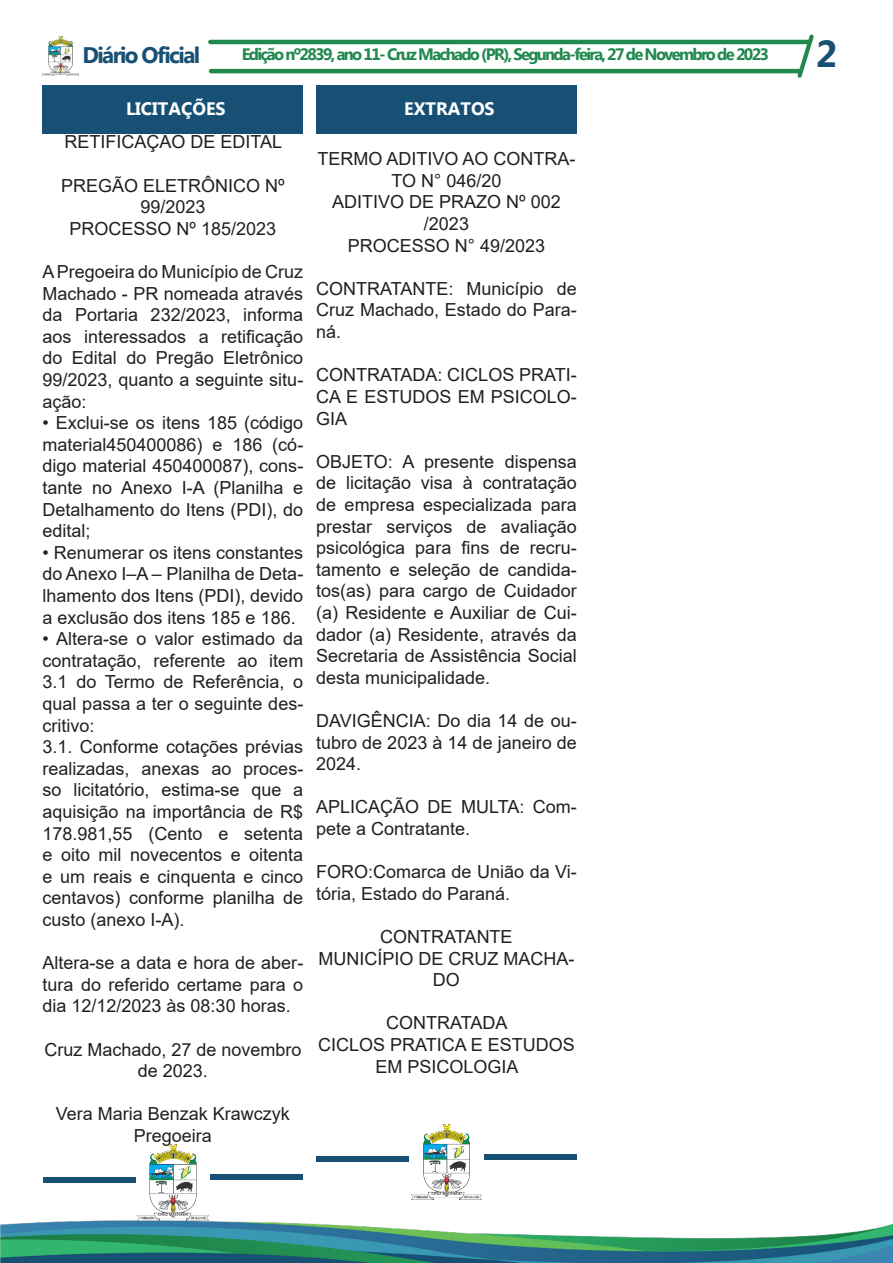
<style>
.page{position:relative;width:893px;height:1263px;background:#fff}
.page>*{position:absolute;margin:0;border:0;box-sizing:border-box;transform-origin:0 0}
.t1{font:700 37.5px "Myanmar Text";color:#175074}
.t2{font:700 22.5px "Myanmar Text";letter-spacing:-.07em;color:#175074}
.t3{font:18px/21.6px "Arial";color:#231f20;text-align:justify}
.t4{font:700 18px "Myanmar Text";color:#fff}
.t5{font:700 16.5px "Myanmar Text";letter-spacing:-.1em;color:#20894d}
</style>
<div class="page">
<hr style="left:208px;top:40px;width:602px;height:4px;background:#20894d;border-radius:2px">
<hr style="left:209px;top:69px;width:593px;height:4px;background:#20894d;border-radius:2px">
<img style="left:43px;top:37px;width:36px;height:38px">
<svg style="left:797px;top:34px;width:17px;height:44px"></svg>
<img style="left:0;top:1220px;width:892px;height:43px">
<img style="left:892px;top:1223px;width:1px;height:40px">
<svg style="left:43px;top:1177px;width:92px;height:6px"></svg>
<img style="left:138px;top:1145px;width:70px;height:75px">
<svg style="left:210px;top:1174px;width:93px;height:6px"></svg>
<svg style="left:316px;top:1157px;width:93px;height:5px"></svg>
<img style="left:411px;top:1124px;width:71px;height:76px">
<svg style="left:484px;top:1154px;width:93px;height:5px"></svg>
<div style="left:43px;top:85px;width:260px;height:49px;background:#175074"></div>
<div style="left:316px;top:85px;width:261px;height:49px;background:#175074"></div>
<p class="t2" style="left:82px;top:42px;width:119px">Diário Oficial</p>
<p class="t5" style="left:242px;top:45px;width:529px">Edição nº2839, ano 11- Cruz Machado (PR), Segunda-feira, 27 de Novembro de 2023</p>
<p class="t1" style="left:816px;top:32px;width:23px">2</p>
<p class="t4" style="left:126px;top:98px;width:101px">LICITAÇÕES</p>
<p class="t4" style="left:404px;top:98px;width:92px">EXTRATOS</p>
<p class="t3" style="left:64px;top:131px;width:219px">RETIFICAÇÃO DE EDITAL</p>
<p class="t3" style="left:61px;top:174px;width:225px;text-align:center">PREGÃO ELETRÔNICO Nº<br>99/2023</p>
<p class="t3" style="left:70px;top:217px;width:208px">PROCESSO Nº 185/2023</p>
<p class="t3" style="left:43px;top:261px;width:262px">A Pregoeira do Município de Cruz Machado - PR nomeada através da Portaria 232/2023, informa aos interessados a retificação do Edital do Pregão Eletrônico 99/2023, quanto a seguinte situ&shy;ação:</p>
<p class="t3" style="left:43px;top:412px;width:262px">• Exclui-se os itens 185 (código material450400086) e 186 (có&shy;digo material 450400087), cons&shy;tante no Anexo I-A (Planilha e Detalhamento do Itens (PDI), do edital;</p>
<p class="t3" style="left:43px;top:541px;width:262px">• Renumerar os itens constantes do Anexo I–A – Planilha de Deta&shy;lhamento dos Itens (PDI), devido a exclusão dos itens 185 e 186.</p>
<p class="t3" style="left:43px;top:628px;width:262px">• Altera-se o valor estimado da contratação, referente ao item 3.1 do Termo de Referência, o qual passa a ter o seguinte des&shy;critivo:</p>
<p class="t3" style="left:43px;top:736px;width:262px">3.1. Conforme cotações prévias realizadas, anexas ao proces&shy;so licitatório, estima-se que a aquisição na importância de R$ 178.981,55 (Cento e setenta e oito mil novecentos e oitenta e um reais e cinquenta e cinco centavos) conforme planilha de custo (anexo I-A).</p>
<p class="t3" style="left:43px;top:952px;width:262px">Altera-se a data e hora de aber&shy;tura do referido certame para o dia 12/12/2023 às 08:30 horas.</p>
<p class="t3" style="left:44px;top:1038px;width:259px;text-align:center">Cruz Machado, 27 de novembro de 2023.</p>
<p class="t3" style="left:56px;top:1103px;width:236px">Vera Maria Benzak Krawczyk</p>
<p class="t3" style="left:134px;top:1125px;width:80px">Pregoeira</p>
<p class="t3" style="left:317px;top:148px;width:260px;text-align:center">TERMO ADITIVO AO CONTRA-<br>TO N° 046/20</p>
<p class="t3" style="left:332px;top:191px;width:230px;text-align:center">ADITIVO DE PRAZO Nº 002 /2023</p>
<p class="t3" style="left:348px;top:234px;width:199px">PROCESSO N° 49/2023</p>
<p class="t3" style="left:316px;top:278px;width:262px">CONTRATANTE: Município de Cruz Machado, Estado do Para&shy;ná.</p>
<p class="t3" style="left:316px;top:364px;width:262px">CONTRATADA: CICLOS PRATI-CA E ESTUDOS EM PSICOLO-GIA</p>
<p class="t3" style="left:316px;top:450px;width:262px">OBJETO: A presente dispensa de licitação visa à contratação de empresa especializada para prestar serviços de avaliação psicológica para fins de recru&shy;tamento e seleção de candida&shy;tos(as) para cargo de Cuidador (a) Residente e Auxiliar de Cui&shy;dador (a) Residente, através da Secretaria de Assistência Social desta municipalidade.</p>
<p class="t3" style="left:316px;top:710px;width:262px">DAVIGÊNCIA: Do dia 14 de ou&shy;tubro de 2023 à 14 de janeiro de 2024.</p>
<p class="t3" style="left:316px;top:796px;width:262px">APLICAÇÃO DE MULTA: Com&shy;pete a Contratante.</p>
<p class="t3" style="left:316px;top:861px;width:262px">FORO:Comarca de União da Vi&shy;tória, Estado do Paraná.</p>
<p class="t3" style="left:380px;top:926px;width:134px">CONTRATANTE</p>
<p class="t3" style="left:318px;top:947px;width:257px;text-align:center">MUNICÍPIO DE CRUZ MACHA-<br>DO</p>
<p class="t3" style="left:386px;top:1012px;width:123px">CONTRATADA</p>
<p class="t3" style="left:318px;top:1034px;width:258px">CICLOS PRATICA E ESTUDOS</p>
<p class="t3" style="left:375px;top:1055px;width:145px">EM PSICOLOGIA</p>
</div>
